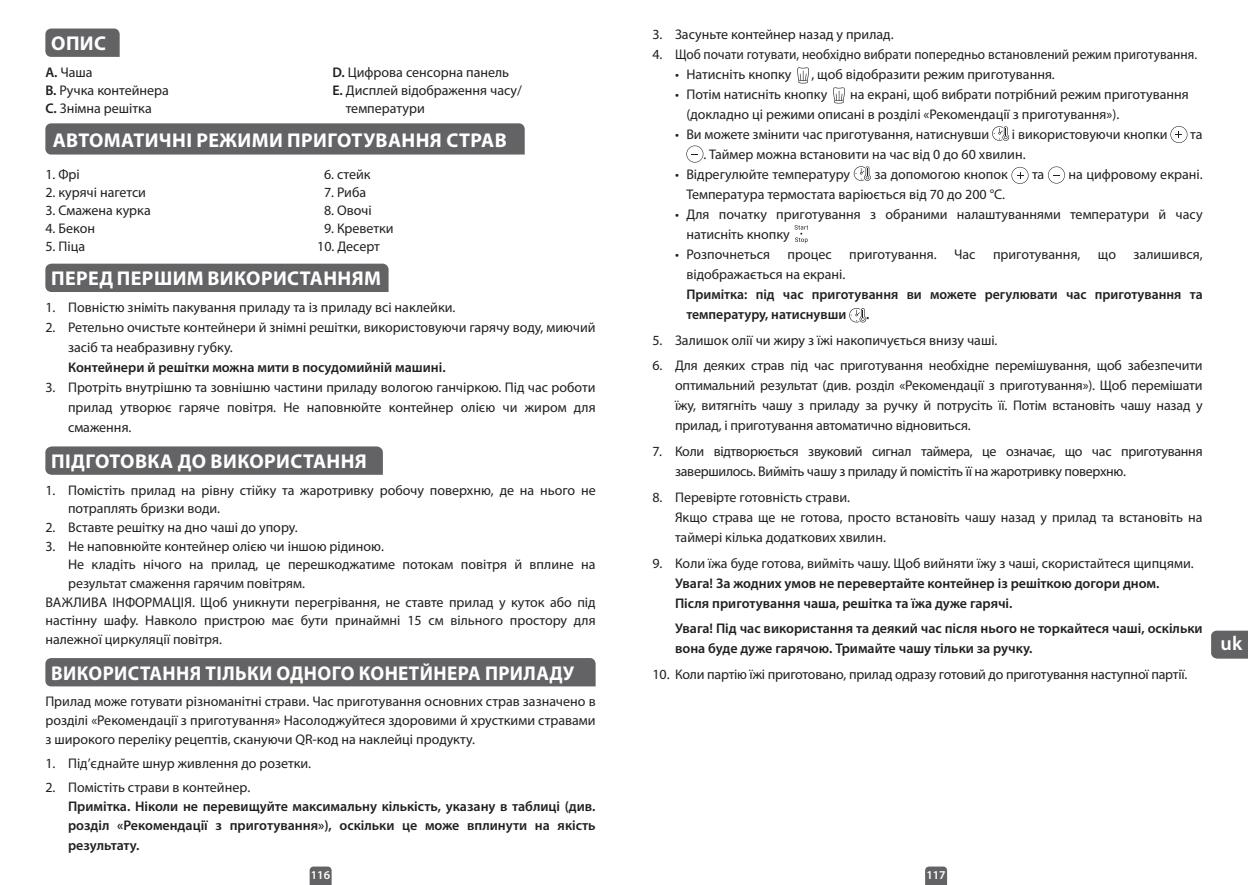
<style>
.page{position:relative;width:1248px;height:885px;background:#fff}
.page>*{position:absolute;margin:0;border:0;box-sizing:border-box;transform-origin:0 0}
.t1{font:700 20px "Myriad Pro";letter-spacing:.02em;color:#fff}
.t2{font:700 20px "Myriad Pro";letter-spacing:.02em;color:#fff;scale:.96 1}
.t3{font:600 20px "Myriad Pro";color:#fff}
.t4{font:14px/20px "Myriad Pro";color:#231f20}
.t5{font:600 14px/20px "Myriad Pro";color:#231f20}
.t6{font:14px/20px "Myriad Pro";letter-spacing:-.02em;color:#231f20}
.t7{font:600 12px "Myriad Pro";color:#fff}
.s1{font-weight:600}
</style>
<div class="page">
<svg style="left:925px;top:866px;width:22px;height:18px"></svg>
<svg style="left:309px;top:866px;width:22px;height:18px"></svg>
<svg style="left:1211px;top:630px;width:36px;height:28px"></svg>
<div style="left:45px;top:29px;width:75px;height:28px;background:#636366"></div>
<div style="left:45px;top:123px;width:479px;height:31px;background:#636366"></div>
<div style="left:45px;top:263px;width:343px;height:29px;background:#636366"></div>
<div style="left:45px;top:446px;width:338px;height:28px;background:#636366"></div>
<div style="left:45px;top:658px;width:550px;height:28px;background:#636366"></div>
<svg style="left:797px;top:67px;width:12px;height:16px"></svg>
<svg style="left:833px;top:87px;width:11px;height:16px"></svg>
<svg style="left:992px;top:126px;width:17px;height:15px"></svg>
<svg style="left:1170px;top:126px;width:17px;height:17px"></svg>
<svg style="left:686px;top:145px;width:17px;height:17px"></svg>
<svg style="left:853px;top:166px;width:17px;height:15px"></svg>
<svg style="left:1011px;top:167px;width:17px;height:17px"></svg>
<svg style="left:1048px;top:166px;width:16px;height:17px"></svg>
<svg style="left:794px;top:225px;width:14px;height:18px"></svg>
<svg style="left:849px;top:308px;width:17px;height:15px"></svg>
<h1 class="t1" style="left:51px;top:30px;width:56px">ОПИС</h1>
<p class="t4" style="left:45px;top:63px;width:125px;line-height:18px"><span class="s1">A.</span> Чаша<br><span class="s1">B.</span> Ручка контейнерa<br><span class="s1">C.</span> Знімна решітка</p>
<p class="t4" style="left:332px;top:62px;width:178px"><span class="s1">D.</span> Цифрова сенсорна панель</p>
<p class="t4" style="left:332px;top:80px;width:191px"><span class="s1">E.</span> Дисплей відображення часу/</p>
<p class="t4" style="left:346px;top:98px;width:80px">температури</p>
<h1 class="t1" style="left:53px;top:128px;width:455px">АВТОМАТИЧНІ РЕЖИМИ ПРИГОТУВАННЯ СТРАВ</h1>
<p class="t4" style="left:45px;top:164px;width:36px">1. Фрі</p>
<p class="t4" style="left:45px;top:182px;width:102px">2. курячі нагетси</p>
<p class="t4" style="left:45px;top:200px;width:107px">3. Смажена курка</p>
<p class="t4" style="left:45px;top:218px;width:51px">4. Бекон</p>
<p class="t4" style="left:45px;top:236px;width:41px">5. Піца</p>
<p class="t4" style="left:324px;top:164px;width:48px">6. стейк</p>
<p class="t4" style="left:324px;top:182px;width:44px">7. Риба</p>
<p class="t4" style="left:324px;top:200px;width:49px">8. Овочі</p>
<p class="t4" style="left:324px;top:218px;width:71px">9. Креветки</p>
<p class="t4" style="left:317px;top:236px;width:64px">10. Десерт</p>
<h1 class="t1" style="left:51px;top:265px;width:331px">ПЕРЕД ПЕРШИМ ВИКОРИСТАННЯМ</h1>
<p class="t4" style="left:45px;top:297px;width:411px">1. Повністю зніміть пакування приладу та із приладу всі наклейки.</p>
<p class="t4" style="left:68px;top:317px;width:529px;text-indent:-23px">2. Ретельно очистьте контейнери й знімні решітки, використовуючи гарячу воду, миючий засіб та неабразивну губку.</p>
<p class="t5" style="left:68px;top:357px;width:379px">Контейнери й решітки можна мити в посудомийній машині.</p>
<p class="t4" style="left:68px;top:377px;width:529px;text-align:justify;text-indent:-23px">3. Протріть внутрішню та зовнішню частини приладу вологою ганчіркою. Під час роботи прилад утворює гаряче повітря. Не наповнюйте контейнер олією чи жиром для смаження.</p>
<h1 class="t1" style="left:51px;top:448px;width:317px">ПІДГОТОВКА ДО ВИКОРИСТАННЯ</h1>
<p class="t4" style="left:68px;top:480px;width:529px;line-height:18.6px;text-indent:-23px">1. Помістіть прилад на рівну стійку та жаротривку робочу поверхню, де на нього не потраплять бризки води.</p>
<p class="t4" style="left:45px;top:517px;width:254px">2. Вставте решітку на дно чаші до упору.</p>
<p class="t4" style="left:45px;top:535px;width:340px">3. Не наповнюйте контейнер олією чи іншою рідиною.</p>
<p class="t4" style="left:68px;top:554px;width:529px">Не кладіть нічого на прилад, це перешкоджатиме потокам повітря й вплине на</p>
<p class="t4" style="left:68px;top:573px;width:238px">результат смаження гарячим повітрям.</p>
<p class="t4" style="left:45px;top:591px;width:551px">ВАЖЛИВА ІНФОРМАЦІЯ. Щоб уникнути перегрівання, не ставте прилад у куток або під</p>
<p class="t4" style="left:45px;top:610px;width:551px">настінну шафу. Навколо пристрою має бути принаймні 15 см вільного простору для</p>
<p class="t4" style="left:45px;top:628px;width:178px">належної циркуляції повітря.</p>
<h1 class="t2" style="left:51px;top:660px;width:546px">ВИКОРИСТАННЯ ТІЛЬКИ ОДНОГО КОНЕТЙНЕРА ПРИЛАДУ</h1>
<p class="t4" style="left:45px;top:692px;width:551px;line-height:18.6px;text-align:justify">Прилад може готувати різноманітні страви. Час приготування основних страв зазначено в розділі «Рекомендації з приготування» Насолоджуйтеся здоровими й хрусткими стравами з широкого переліку рецептів, скануючи QR-код на наклейці продукту.</p>
<p class="t4" style="left:45px;top:753px;width:267px">1. Під’єднайте шнур живлення до розетки.</p>
<p class="t4" style="left:45px;top:777px;width:206px">2. Помістіть страви в контейнер.</p>
<p class="t5" style="left:68px;top:796px;width:529px;line-height:18.6px">Примітка. Ніколи не перевищуйте максимальну кількість, указану в таблиці (див. розділ «Рекомендації з приготування»), оскільки це може вплинути на якість</p>
<p class="t5" style="left:68px;top:834px;width:73px">результату.</p>
<p class="t4" style="left:652px;top:24px;width:243px">3. Засуньте контейнер назад у прилад.</p>
<p class="t4" style="left:652px;top:44px;width:546px">4. Щоб почати готувати, необхідно вибрати попередньо встановлений режим приготування.</p>
<p class="t4" style="left:675px;top:64px;width:118px">• Натисніть кнопку</p>
<p class="t4" style="left:811px;top:64px;width:245px">, щоб відобразити режим приготування.</p>
<p class="t4" style="left:675px;top:84px;width:154px">• Потім натисніть кнопку</p>
<p class="t4" style="left:686px;top:84px;width:504px;text-indent:164px">на екрані, щоб вибрати потрібний режим приготування (докладно ці режими описані в розділі «Рекомендації з приготування»).</p>
<p class="t4" style="left:675px;top:124px;width:316px">• Ви можете змінити час приготування, натиснувши</p>
<p class="t4" style="left:1011px;top:124px;width:157px">і використовуючи кнопки</p>
<p class="t4" style="left:1190px;top:124px;width:14px">та</p>
<p class="t4" style="left:703px;top:144px;width:323px">. Таймер можна встановити на час від 0 до 60 хвилин.</p>
<p class="t4" style="left:675px;top:164px;width:177px">• Відрегулюйте температуру</p>
<p class="t4" style="left:874px;top:164px;width:135px">за допомогою кнопок</p>
<p class="t4" style="left:1031px;top:164px;width:14px">та</p>
<p class="t4" style="left:1068px;top:164px;width:135px">на цифровому екрані.</p>
<p class="t4" style="left:686px;top:184px;width:320px">Температура термостата варіюється від 70 до 200 °C.</p>
<p class="t4" style="left:686px;top:204px;width:517px;text-indent:-11px">• Для початку приготування з обраними налаштуваннями температури й часу натисніть кнопку</p>
<p class="t4" style="left:686px;top:244px;width:517px;text-indent:-11px">• Розпочнеться процес приготування. Час приготування, що залишився, відображається на екрані.</p>
<p class="t5" style="left:686px;top:284px;width:517px">Примітка: під час приготування ви можете регулювати час приготування та температуру, натиснувши</p>
<p class="t5" style="left:866px;top:304px;width:5px">.</p>
<p class="t4" style="left:652px;top:330px;width:346px">5. Залишок олії чи жиру з їжі накопичується внизу чаші.</p>
<p class="t4" style="left:675px;top:355px;width:529px;text-align:justify;text-indent:-23px">6. Для деяких страв під час приготування необхідне перемішування, щоб забезпечити оптимальний результат (див. розділ «Рекомендації з приготування»). Щоб перемішати їжу, витягніть чашу з приладу за ручку й потрусіть її. Потім встановіть чашу назад у прилад, і приготування автоматично відновиться.</p>
<p class="t6" style="left:675px;top:441px;width:529px;text-indent:-23px">7. Коли відтворюється звуковий сигнал таймера, це означає, що час приготування завершилось. Вийміть чашу з приладу й помістіть її на жаротривку поверхню.</p>
<p class="t4" style="left:675px;top:487px;width:529px;text-indent:-23px">8. Перевірте готовність страви.<br>Якщо страва ще не готова, просто встановіть чашу назад у прилад та встановіть на таймері кілька додаткових хвилин.</p>
<p class="t4" style="left:652px;top:552px;width:543px">9. Коли їжа буде готова, вийміть чашу. Щоб вийняти їжу з чаші, скористайтеся щипцями.</p>
<p class="t5" style="left:675px;top:572px;width:486px">Увага! За жодних умов не перевертайте контейнер із решіткою догори дном.<br>Після приготування чаша, решітка та їжа дуже гарячі.</p>
<p class="t5" style="left:675px;top:618px;width:529px">Увага! Під час використання та деякий час після нього не торкайтеся чаші, оскільки вона буде дуже гарячою. Тримайте чашу тільки за ручку.</p>
<p class="t4" style="left:652px;top:664px;width:536px">10. Коли партію їжі приготовано, прилад одразу готовий до приготування наступної партії.</p>
<p class="t7" style="left:311px;top:867px;width:21px">116</p>
<p class="t7" style="left:926px;top:867px;width:21px">117</p>
<h1 class="t3" style="left:1220px;top:631px;width:23px">uk</h1>
</div>
